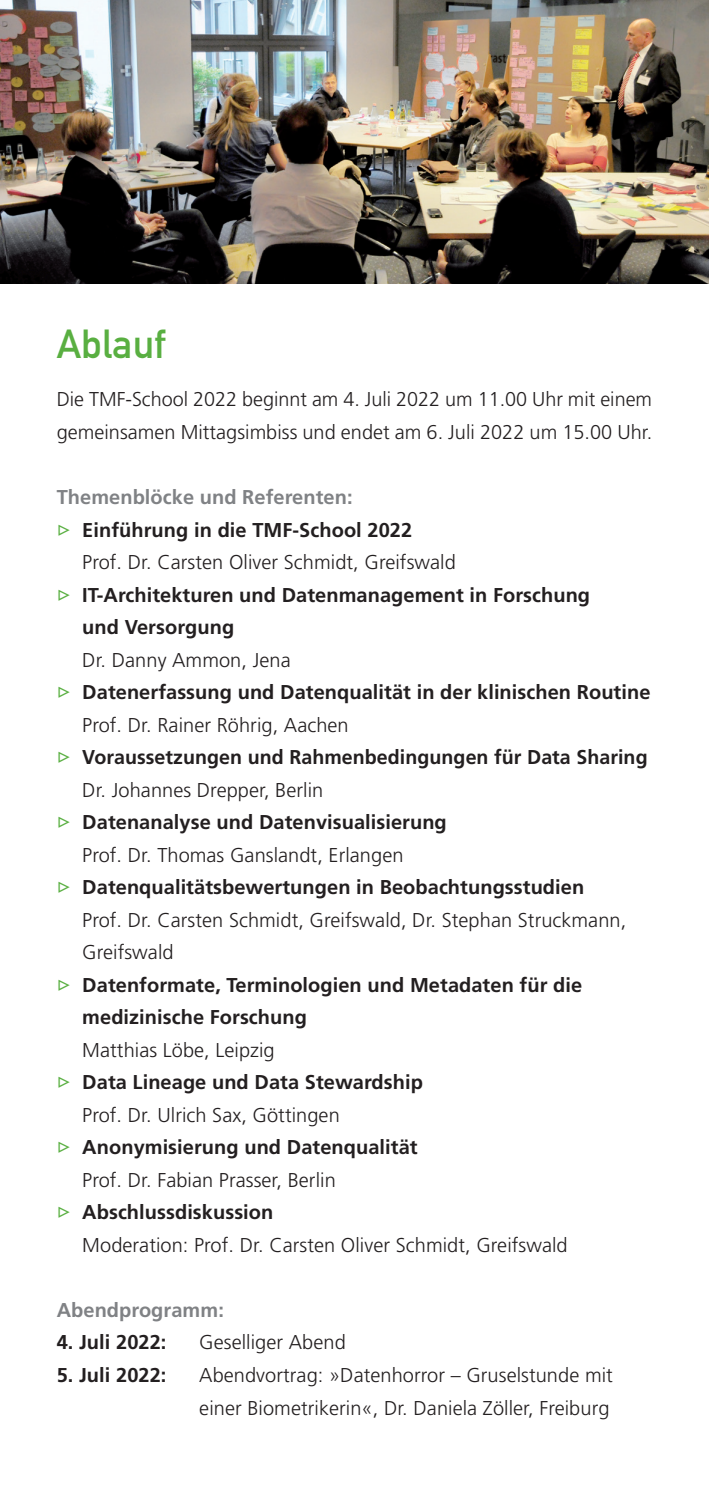
<style>
.page{position:relative;width:709px;height:1489px;background:#fff}
.page>*{position:absolute;margin:0;border:0;box-sizing:border-box;transform-origin:0 0}
.t1{font:40px "DIN Mittelschrift Std";letter-spacing:.005em;color:#59af41}
.t2{font:300 20px/32.5px "Frutiger LT Std";letter-spacing:.005em;color:#231f20}
.t3{font:700 20px/32.5px "Frutiger LT Std";letter-spacing:.005em;color:#231f20}
.t4{font:700 20px "Frutiger LT Std";letter-spacing:.005em;color:#808285}
.s1{color:#59af41}
.s2{font-weight:700}
.s3{font-weight:300}
</style>
<div class="page">
<img style="left:0;top:0;width:709px;height:283px">
<h1 class="t1" style="left:57px;top:320px;width:110px">Ablauf</h1>
<p class="t2" style="left:57px;top:383px;width:597px">Die TMF-School 2022 beginnt am 4. Juli 2022 um 11.00 Uhr mit einem gemeinsamen Mittagsimbiss und endet am 6. Juli 2022 um 15.00 Uhr.</p>
<p class="t4" style="left:57px;top:485px;width:297px">Themenblöcke und Referenten:</p>
<p class="t2" style="left:82px;top:513px;width:375px;text-indent:-26px"><span class="s1">✓</span> <span class="s2">Einführung in die TMF-School 2022<br></span>Prof. Dr. Carsten Oliver Schmidt, Greifswald</p>
<p class="t3" style="left:82px;top:578px;width:509px;text-indent:-26px"><span class="s1">✓</span> IT-Architekturen und Datenmanagement in Forschung und Versorgung</p>
<p class="t2" style="left:82px;top:643px;width:210px">Dr. Danny Ammon, Jena</p>
<p class="t3" style="left:82px;top:676px;width:569px;text-indent:-26px"><span class="s1">✓</span> Datenerfassung und Datenqualität in der klinischen Routine<br><span class="s3">Prof. Dr. Rainer Röhrig, Aachen</span></p>
<p class="t3" style="left:82px;top:741px;width:567px;text-indent:-26px"><span class="s1">✓</span> Voraussetzungen und Rahmenbedingungen für Data Sharing<br><span class="s3">Dr. Johannes Drepper, Berlin</span></p>
<p class="t3" style="left:82px;top:806px;width:366px;text-indent:-26px"><span class="s1">✓</span> Datenanalyse und Datenvisualisierung<br><span class="s3">Prof. Dr. Thomas Ganslandt, Erlangen</span></p>
<p class="t2" style="left:82px;top:871px;width:545px;text-indent:-26px"><span class="s1">✓</span> <span class="s2">Datenqualitätsbewertungen in Beobachtungsstudien<br></span>Prof. Dr. Carsten Schmidt, Greifswald, Dr. Stephan Struckmann,<br>Greifswald</p>
<p class="t3" style="left:82px;top:968px;width:501px;text-indent:-26px"><span class="s1">✓</span> Datenformate, Terminologien und Metadaten für die medizinische Forschung</p>
<p class="t2" style="left:82px;top:1033px;width:194px">Matthias Löbe, Leipzig</p>
<p class="t3" style="left:82px;top:1066px;width:342px;text-indent:-26px"><span class="s1">✓</span> Data Lineage und Data Stewardship<br><span class="s3">Prof. Dr. Ulrich Sax, Göttingen</span></p>
<p class="t3" style="left:82px;top:1131px;width:337px;text-indent:-26px"><span class="s1">✓</span> Anonymisierung und Datenqualität<br><span class="s3">Prof. Dr. Fabian Prasser, Berlin</span></p>
<p class="t2" style="left:82px;top:1196px;width:487px;text-indent:-26px"><span class="s1">✓</span> <span class="s2">Abschlussdiskussion<br></span>Moderation: Prof. Dr. Carsten Oliver Schmidt, Greifswald</p>
<p class="t4" style="left:57px;top:1298px;width:169px">Abendprogramm:</p>
<p class="t3" style="left:57px;top:1326px;width:111px">4. Juli 2022:</p>
<p class="t2" style="left:199px;top:1326px;width:148px">Geselliger Abend</p>
<p class="t3" style="left:57px;top:1358px;width:111px">5. Juli 2022:</p>
<p class="t2" style="left:199px;top:1358px;width:415px">Abendvortrag: »Datenhorror – Gruselstunde mit einer Biometrikerin«, Dr. Daniela Zöller, Freiburg</p>
</div>
